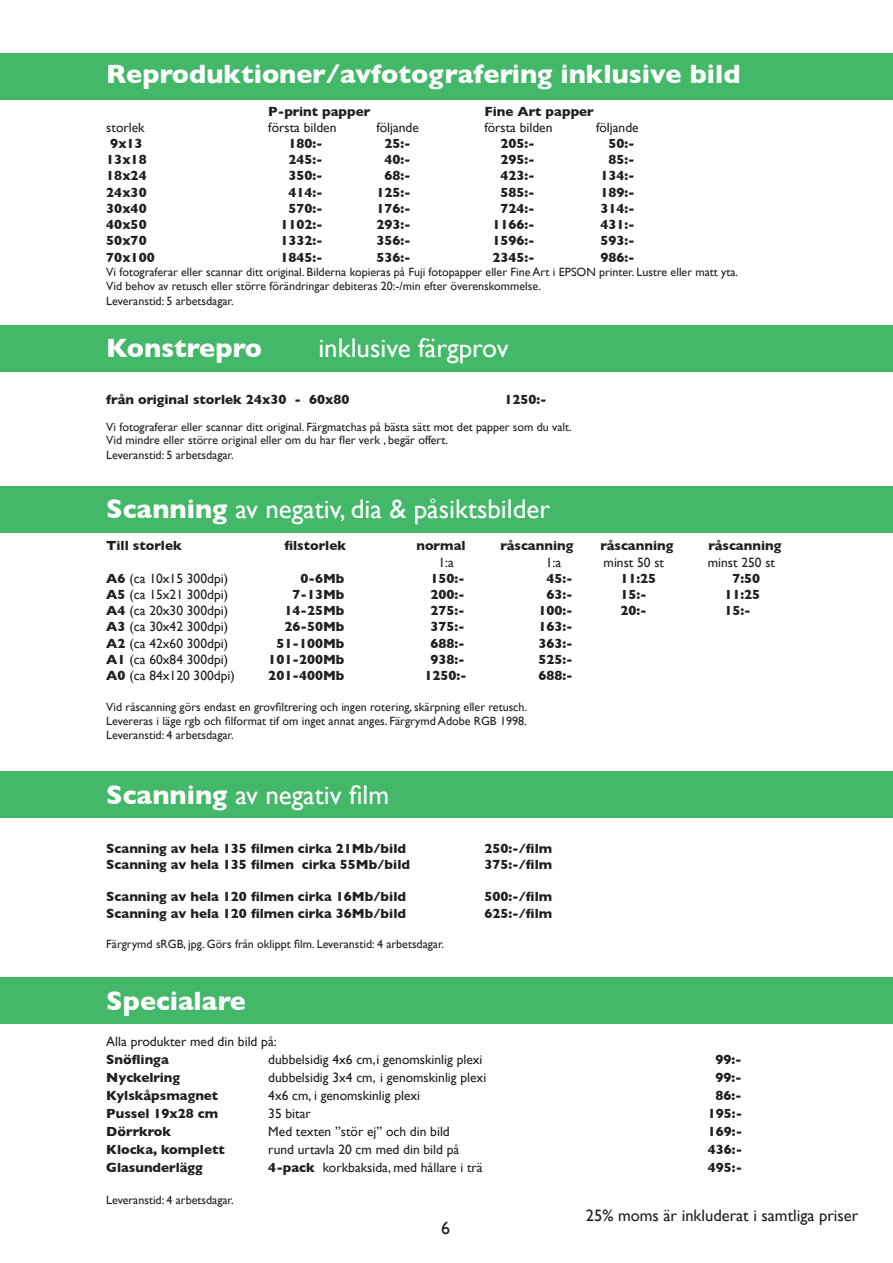
<style>
.page{position:relative;width:893px;height:1263px;background:#fff}
.page>*{position:absolute;margin:0;border:0;box-sizing:border-box;transform-origin:0 0}
.t1{font:27px "Gill Sans";color:#fff}
.t2{font:700 27px "Gill Sans";color:#fff}
.t3{font:18px "Gill Sans";color:#231f20}
.t4{font:16.5px "Gill Sans";color:#231f20}
.t5{font:700 13.5px "Gill Sans";color:#231f20}
.t6{font:13.5px "Gill Sans";color:#231f20}
.t7{font:12px "Gill Sans";color:#231f20}
.s1{font-weight:700}
</style>
<div class="page">
<div style="left:0;top:771px;width:893px;height:47px;background:#44b869"></div>
<div style="left:0;top:486px;width:893px;height:46px;background:#44b869"></div>
<div style="left:0;top:977px;width:893px;height:47px;background:#44b869"></div>
<div style="left:0;top:325px;width:893px;height:47px;background:#44b869"></div>
<div style="left:0;top:53px;width:893px;height:47px;background:#44b869"></div>
<p class="t2" style="left:106px;top:53px;width:636px">Reproduktioner/avfotografering inklusive bild</p>
<p class="t5" style="left:268px;top:100px;width:104px">P-print papper</p>
<p class="t5" style="left:484px;top:100px;width:111px">Fine Art papper</p>
<p class="t6" style="left:106px;top:119px;width:40px">storlek</p>
<p class="t6" style="left:268px;top:119px;width:70px">första bilden</p>
<p class="t6" style="left:376px;top:119px;width:44px">följande</p>
<p class="t6" style="left:484px;top:119px;width:70px">första bilden</p>
<p class="t6" style="left:596px;top:119px;width:44px">följande</p>
<p class="t5" style="left:110px;top:133px;width:34px">9x13</p>
<p class="t5" style="left:288px;top:133px;width:36px">180:-</p>
<p class="t5" style="left:384px;top:133px;width:28px">25:-</p>
<p class="t5" style="left:500px;top:133px;width:36px">205:-</p>
<p class="t5" style="left:608px;top:133px;width:28px">50:-</p>
<p class="t5" style="left:106px;top:149px;width:42px">13x18</p>
<p class="t5" style="left:288px;top:149px;width:36px">245:-</p>
<p class="t5" style="left:384px;top:149px;width:28px">40:-</p>
<p class="t5" style="left:500px;top:149px;width:36px">295:-</p>
<p class="t5" style="left:608px;top:149px;width:28px">85:-</p>
<p class="t5" style="left:106px;top:165px;width:42px">18x24</p>
<p class="t5" style="left:288px;top:165px;width:36px">350:-</p>
<p class="t5" style="left:384px;top:165px;width:28px">68:-</p>
<p class="t5" style="left:500px;top:165px;width:36px">423:-</p>
<p class="t5" style="left:600px;top:165px;width:36px">134:-</p>
<p class="t5" style="left:106px;top:181px;width:42px">24x30</p>
<p class="t5" style="left:288px;top:181px;width:36px">414:-</p>
<p class="t5" style="left:376px;top:181px;width:36px">125:-</p>
<p class="t5" style="left:500px;top:181px;width:36px">585:-</p>
<p class="t5" style="left:600px;top:181px;width:36px">189:-</p>
<p class="t5" style="left:106px;top:198px;width:42px">30x40</p>
<p class="t5" style="left:288px;top:198px;width:36px">570:-</p>
<p class="t5" style="left:376px;top:198px;width:36px">176:-</p>
<p class="t5" style="left:500px;top:198px;width:36px">724:-</p>
<p class="t5" style="left:600px;top:198px;width:36px">314:-</p>
<p class="t5" style="left:106px;top:214px;width:42px">40x50</p>
<p class="t5" style="left:280px;top:214px;width:44px">1102:-</p>
<p class="t5" style="left:376px;top:214px;width:36px">293:-</p>
<p class="t5" style="left:492px;top:214px;width:44px">1166:-</p>
<p class="t5" style="left:600px;top:214px;width:36px">431:-</p>
<p class="t5" style="left:106px;top:230px;width:42px">50x70</p>
<p class="t5" style="left:280px;top:230px;width:44px">1332:-</p>
<p class="t5" style="left:376px;top:230px;width:36px">356:-</p>
<p class="t5" style="left:492px;top:230px;width:44px">1596:-</p>
<p class="t5" style="left:600px;top:230px;width:36px">593:-</p>
<p class="t5" style="left:106px;top:246px;width:50px">70x100</p>
<p class="t5" style="left:280px;top:246px;width:44px">1845:-</p>
<p class="t5" style="left:376px;top:246px;width:36px">536:-</p>
<p class="t5" style="left:492px;top:246px;width:44px">2345:-</p>
<p class="t5" style="left:600px;top:246px;width:36px">986:-</p>
<p class="t7" style="left:106px;top:265px;width:633px">Vi fotograferar eller scannar ditt original. Bilderna kopieras på Fuji fotopapper eller Fine Art i EPSON printer. Lustre eller matt yta.</p>
<p class="t7" style="left:106px;top:279px;width:436px">Vid behov av retusch eller större förändringar debiteras 20:-/min efter överenskommelse.</p>
<p class="t7" style="left:106px;top:294px;width:129px">Leveranstid: 5 arbetsdagar.</p>
<p class="t2" style="left:106px;top:327px;width:157px">Konstrepro</p>
<p class="t1" style="left:318px;top:332px;width:192px">inklusive färgprov</p>
<p class="t5" style="left:106px;top:388px;width:245px">från original storlek 24x30 - 60x80</p>
<p class="t5" style="left:504px;top:388px;width:44px">1250:-</p>
<p class="t7" style="left:106px;top:420px;width:467px">Vi fotograferar eller scannar ditt original. Färgmatchas på bästa sätt mot det papper som du valt.</p>
<p class="t7" style="left:106px;top:433px;width:343px">Vid mindre eller större original eller om du har fler verk , begär offert.</p>
<p class="t7" style="left:106px;top:447px;width:129px">Leveranstid: 5 arbetsdagar.</p>
<p class="t1" style="left:106px;top:493px;width:445px"><span class="s1">Scanning</span> av negativ, dia &amp; påsiktsbilder</p>
<p class="t5" style="left:106px;top:535px;width:77px">Till storlek</p>
<p class="t5" style="left:284px;top:535px;width:63px">filstorlek</p>
<p class="t5" style="left:416px;top:535px;width:51px">normal</p>
<p class="t5" style="left:500px;top:535px;width:74px">råscanning</p>
<p class="t5" style="left:600px;top:535px;width:74px">råscanning</p>
<p class="t5" style="left:708px;top:535px;width:74px">råscanning</p>
<p class="t6" style="left:438px;top:554px;width:17px">1:a</p>
<p class="t6" style="left:546px;top:554px;width:17px">1:a</p>
<p class="t6" style="left:604px;top:554px;width:62px">minst 50 st</p>
<p class="t6" style="left:708px;top:554px;width:69px">minst 250 st</p>
<p class="t6" style="left:106px;top:570px;width:123px"><span class="s1">A6</span> (ca 10x15 300dpi)</p>
<p class="t5" style="left:300px;top:568px;width:46px">0-6Mb</p>
<p class="t5" style="left:430px;top:568px;width:36px">150:-</p>
<p class="t5" style="left:546px;top:568px;width:28px">45:-</p>
<p class="t5" style="left:620px;top:568px;width:37px">11:25</p>
<p class="t5" style="left:732px;top:568px;width:29px">7:50</p>
<p class="t6" style="left:106px;top:586px;width:123px"><span class="s1">A5</span> (ca 15x21 300dpi)</p>
<p class="t5" style="left:292px;top:584px;width:54px">7-13Mb</p>
<p class="t5" style="left:430px;top:584px;width:36px">200:-</p>
<p class="t5" style="left:546px;top:584px;width:28px">63:-</p>
<p class="t5" style="left:620px;top:584px;width:28px">15:-</p>
<p class="t5" style="left:724px;top:584px;width:37px">11:25</p>
<p class="t6" style="left:106px;top:603px;width:123px"><span class="s1">A4</span> (ca 20x30 300dpi)</p>
<p class="t5" style="left:284px;top:600px;width:62px">14-25Mb</p>
<p class="t5" style="left:430px;top:600px;width:36px">275:-</p>
<p class="t5" style="left:538px;top:600px;width:36px">100:-</p>
<p class="t5" style="left:620px;top:600px;width:28px">20:-</p>
<p class="t5" style="left:724px;top:600px;width:28px">15:-</p>
<p class="t6" style="left:106px;top:619px;width:123px"><span class="s1">A3</span> (ca 30x42 300dpi)</p>
<p class="t5" style="left:284px;top:616px;width:62px">26-50Mb</p>
<p class="t5" style="left:430px;top:616px;width:36px">375:-</p>
<p class="t5" style="left:538px;top:616px;width:36px">163:-</p>
<p class="t6" style="left:106px;top:635px;width:123px"><span class="s1">A2</span> (ca 42x60 300dpi)</p>
<p class="t5" style="left:276px;top:632px;width:70px">51-100Mb</p>
<p class="t5" style="left:430px;top:632px;width:36px">688:-</p>
<p class="t5" style="left:538px;top:632px;width:36px">363:-</p>
<p class="t6" style="left:106px;top:651px;width:123px"><span class="s1">A1</span> (ca 60x84 300dpi)</p>
<p class="t5" style="left:268px;top:649px;width:78px">101-200Mb</p>
<p class="t5" style="left:430px;top:649px;width:36px">938:-</p>
<p class="t5" style="left:538px;top:649px;width:36px">525:-</p>
<p class="t6" style="left:106px;top:667px;width:130px"><span class="s1">A0</span> (ca 84x120 300dpi)</p>
<p class="t5" style="left:268px;top:665px;width:78px">201-400Mb</p>
<p class="t5" style="left:424px;top:665px;width:44px">1250:-</p>
<p class="t5" style="left:538px;top:665px;width:36px">688:-</p>
<p class="t7" style="left:106px;top:699px;width:422px">Vid råscanning görs endast en grovfiltrering och ingen rotering, skärpning eller retusch.</p>
<p class="t7" style="left:106px;top:714px;width:422px">Levereras i läge rgb och filformat tif om inget annat anges. Färgrymd Adobe RGB 1998.</p>
<p class="t7" style="left:106px;top:728px;width:129px">Leveranstid: 4 arbetsdagar.</p>
<p class="t1" style="left:106px;top:779px;width:284px"><span class="s1">Scanning</span> av negativ film</p>
<p class="t5" style="left:106px;top:838px;width:301px">Scanning av hela 135 filmen cirka 21Mb/bild</p>
<p class="t5" style="left:484px;top:838px;width:69px">250:-/film</p>
<p class="t5" style="left:106px;top:854px;width:305px">Scanning av hela 135 filmen cirka 55Mb/bild</p>
<p class="t5" style="left:484px;top:854px;width:69px">375:-/film</p>
<p class="t5" style="left:106px;top:886px;width:301px">Scanning av hela 120 filmen cirka 16Mb/bild</p>
<p class="t5" style="left:484px;top:886px;width:69px">500:-/film</p>
<p class="t5" style="left:106px;top:902px;width:301px">Scanning av hela 120 filmen cirka 36Mb/bild</p>
<p class="t5" style="left:484px;top:902px;width:69px">625:-/film</p>
<p class="t7" style="left:106px;top:937px;width:339px">Färgrymd sRGB, jpg. Görs från oklippt film. Leveranstid: 4 arbetsdagar.</p>
<p class="t2" style="left:106px;top:979px;width:141px">Specialare</p>
<p class="t6" style="left:106px;top:1033px;width:172px">Alla produkter med din bild på:</p>
<p class="t5" style="left:106px;top:1048px;width:64px">Snöflinga</p>
<p class="t6" style="left:268px;top:1051px;width:216px">dubbelsidig 4x6 cm,i genomskinlig plexi</p>
<p class="t5" style="left:715px;top:1048px;width:28px">99:-</p>
<p class="t5" style="left:106px;top:1066px;width:75px">Nyckelring</p>
<p class="t6" style="left:268px;top:1069px;width:219px">dubbelsidig 3x4 cm, i genomskinlig plexi</p>
<p class="t5" style="left:715px;top:1066px;width:28px">99:-</p>
<p class="t5" style="left:106px;top:1084px;width:113px">Kylskåpsmagnet</p>
<p class="t6" style="left:268px;top:1087px;width:153px">4x6 cm, i genomskinlig plexi</p>
<p class="t5" style="left:715px;top:1084px;width:28px">86:-</p>
<p class="t5" style="left:106px;top:1102px;width:113px">Pussel 19x28 cm</p>
<p class="t6" style="left:268px;top:1105px;width:44px">35 bitar</p>
<p class="t5" style="left:708px;top:1102px;width:36px">195:-</p>
<p class="t5" style="left:106px;top:1120px;width:67px">Dörrkrok</p>
<p class="t6" style="left:268px;top:1123px;width:183px">Med texten ”stör ej” och din bild</p>
<p class="t5" style="left:708px;top:1120px;width:36px">169:-</p>
<p class="t5" style="left:106px;top:1138px;width:120px">Klocka, komplett</p>
<p class="t6" style="left:268px;top:1141px;width:193px">rund urtavla 20 cm med din bild på</p>
<p class="t5" style="left:708px;top:1138px;width:36px">436:-</p>
<p class="t5" style="left:106px;top:1156px;width:98px">Glasunderlägg</p>
<p class="t6" style="left:268px;top:1159px;width:216px"><span class="s1">4-pack</span> korkbaksida, med hållare i trä</p>
<p class="t5" style="left:708px;top:1156px;width:36px">495:-</p>
<p class="t7" style="left:106px;top:1193px;width:129px">Leveranstid: 4 arbetsdagar.</p>
<p class="t3" style="left:441px;top:1217px;width:10px">6</p>
<p class="t4" style="left:586px;top:1205px;width:274px">25% moms är inkluderat i samtliga priser</p>
</div>
